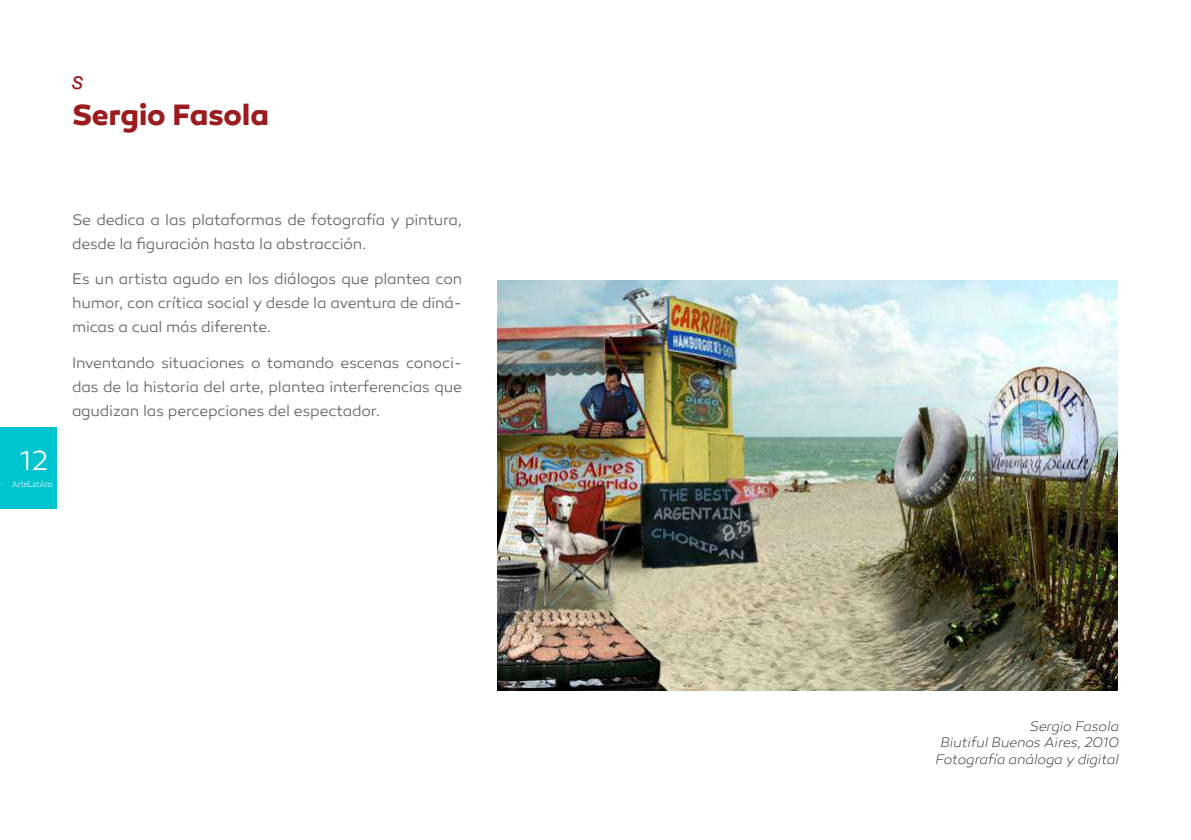
<style>
.page{position:relative;width:1191px;height:840px;background:#fff}
.page>*{position:absolute;margin:0;border:0;box-sizing:border-box;transform-origin:0 0}
.t1{font:700 30px "Canaro";letter-spacing:-.01em;color:#9b1b1e}
.t2{font:300 28px "Canaro";color:#fff}
.t3{font:italic 24px "Helvetica LT Std";color:#9b1b1e}
.t4{font:300 15.6px/24px "Canaro";letter-spacing:-.015em;color:#636366;text-align:justify}
.t5{font:italic 200 14px/16.8px "Canaro";letter-spacing:-.005em;color:#231f20;text-align:right}
.t6{font:300 8px "Roboto Slab";letter-spacing:-.01em;color:#fff}
</style>
<div class="page">
<div style="left:0;top:426px;width:57px;height:82px;background:#00c5ce"></div>
<img style="left:497px;top:280px;width:620px;height:410px">
<h3 class="t3" style="left:72px;top:67px;width:13px">s</h3>
<h1 class="t1" style="left:72px;top:96px;width:199px">Sergio Fasola</h1>
<h2 class="t2" style="left:20px;top:444px;width:29px">12</h2>
<p class="t6" style="left:12px;top:478px;width:43px">ArteLatAm</p>
<p class="t4" style="left:72px;top:208px;width:392px">Se dedica a las plataformas de fotografía y pintura, desde la figuración hasta la abstracción.</p>
<p class="t4" style="left:72px;top:267px;width:392px">Es un artista agudo en los diálogos que plantea con humor, con crítica social y desde la aventura de diná&shy;micas a cual más diferente.</p>
<p class="t4" style="left:72px;top:350px;width:392px">Inventando situaciones o tomando escenas conoci&shy;das de la historia del arte, plantea interferencias que agudizan las percepciones del espectador.</p>
<p class="t5" style="left:935px;top:717px;width:185px">Sergio Fasola<br>Biutiful Buenos Aires, 2010<br>Fotografía análoga y digital</p>
</div>
